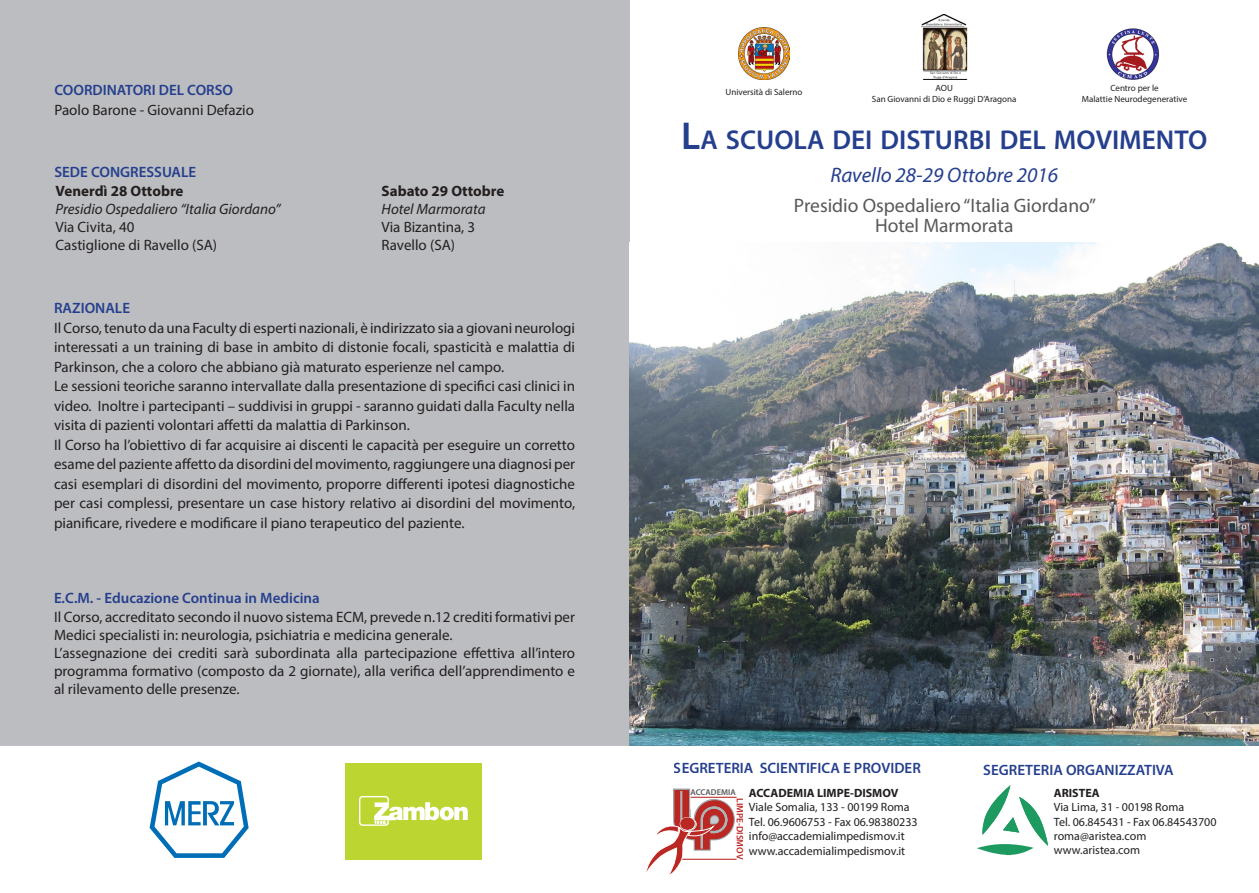
<style>
.page{position:relative;width:1259px;height:893px;background:#fff}
.page>*{position:absolute;margin:0;border:0;box-sizing:border-box;transform-origin:0 0}
.t1{font:600 27.3px "Myriad Pro";color:#253f8e}
.t2{font:italic 21px "Myriad Pro";color:#253f8e}
.t3{font:19.5px "Myriad Pro";color:#57585a}
.t4{font:15px/19.5px "Myriad Pro";color:#231f20;text-align:justify}
.t5{font:600 15px "Myriad Pro";color:#253f8e}
.t6{font:italic 15px "Myriad Pro";color:#231f20}
.t7{font:700 15px "Myriad Pro";color:#231f20}
.t8{font:12px "Myriad Pro";color:#231f20}
.t9{font:700 12px "Myriad Pro";color:#231f20}
.t10{font:600 9.3px "Myriad Pro";color:#bb2824}
.t11{font:9px "Myriad Pro";color:#231f20}
.t12{font:600 8.4px "Myriad Pro";color:#57585a}
.s1{font-size:39px}
</style>
<div class="page">
<div style="left:0;top:0;width:629px;height:746px;background:#bcbdc0"></div>
<img style="left:629px;top:242px;width:630px;height:504px">
<img style="left:738px;top:28px;width:52px;height:52px">
<img style="left:921px;top:15px;width:46px;height:65px">
<img style="left:1106px;top:29px;width:53px;height:51px">
<svg style="left:977px;top:785px;width:71px;height:70px"></svg>
<hr style="left:681px;top:859px;width:55px;height:1px;background:#bb2824">
<svg style="left:646px;top:789px;width:89px;height:86px"></svg>
<hr style="left:691px;top:797px;width:45px;height:1px;background:#bb2824">
<svg style="left:150px;top:761px;width:99px;height:97px"></svg>
<div style="left:345px;top:763px;width:137px;height:96px;background:#bcd531"></div>
<svg style="left:359px;top:796px;width:109px;height:30px"></svg>
<p class="t5" style="left:54px;top:80px;width:180px">COORDINATORI DEL CORSO</p>
<p class="t4" style="left:54px;top:99px;width:201px">Paolo Barone - Giovanni Defazio</p>
<p class="t5" style="left:54px;top:162px;width:143px">SEDE CONGRESSUALE</p>
<p class="t7" style="left:56px;top:181px;width:129px">Venerdì 28 Ottobre</p>
<p class="t6" style="left:56px;top:199px;width:226px">Presidio Ospedaliero “Italia Giordano”</p>
<p class="t4" style="left:56px;top:216px;width:80px">Via Civita, 40</p>
<p class="t4" style="left:56px;top:234px;width:163px">Castiglione di Ravello (SA)</p>
<p class="t7" style="left:381px;top:181px;width:124px">Sabato 29 Ottobre</p>
<p class="t6" style="left:381px;top:199px;width:105px">Hotel Marmorata</p>
<p class="t4" style="left:381px;top:216px;width:95px">Via Bizantina, 3</p>
<p class="t4" style="left:381px;top:234px;width:75px">Ravello (SA)</p>
<p class="t5" style="left:54px;top:298px;width:78px">RAZIONALE</p>
<p class="t4" style="left:54px;top:317px;width:522px">Il Corso, tenuto da una Faculty di esperti nazionali, è indirizzato sia a giovani neurologi interessati a un training di base in ambito di distonie focali, spasticità e malattia di Parkinson, che a coloro che abbiano già maturato esperienze nel campo.</p>
<p class="t4" style="left:54px;top:376px;width:522px">Le sessioni teoriche saranno intervallate dalla presentazione di specifici casi clinici in video. Inoltre i partecipanti – suddivisi in gruppi - saranno guidati dalla Faculty nella visita di pazienti volontari affetti da malattia di Parkinson.</p>
<p class="t4" style="left:54px;top:434px;width:522px">Il Corso ha l’obiettivo di far acquisire ai discenti le capacità per eseguire un corretto esame del paziente affetto da disordini del movimento, raggiungere una diagnosi per casi esemplari di disordini del movimento, proporre differenti ipotesi diagnostiche per casi complessi, presentare un case history relativo ai disordini del movimento, pianificare, rivedere e modificare il piano terapeutico del paziente.</p>
<p class="t5" style="left:54px;top:588px;width:267px">E.C.M. - Educazione Continua in Medicina</p>
<p class="t4" style="left:54px;top:608px;width:522px;line-height:18px">Il Corso, accreditato secondo il nuovo sistema ECM, prevede n.12 crediti formativi per<br>Medici specialisti in: neurologia, psichiatria e medicina generale.</p>
<p class="t4" style="left:54px;top:644px;width:522px;line-height:18px">L’assegnazione dei crediti sarà subordinata alla partecipazione effettiva all’intero programma formativo (composto da 2 giornate), alla verifica dell’apprendimento e al rilevamento delle presenze.</p>
<p class="t11" style="left:725px;top:86px;width:78px">Università di Salerno</p>
<p class="t11" style="left:1110px;top:82px;width:50px">Centro per le</p>
<p class="t11" style="left:1082px;top:93px;width:107px">Malattie Neurodegenerative</p>
<p class="t11" style="left:935px;top:82px;width:19px">AOU</p>
<p class="t11" style="left:872px;top:93px;width:146px">San Giovanni di Dio e Ruggi D’Aragona</p>
<p class="t1" style="left:681px;top:123px;width:527px"><span class="s1">L</span>A SCUOLA DEI DISTURBI DEL MOVIMENTO</p>
<p class="t2" style="left:830px;top:162px;width:229px">Ravello 28-29 Ottobre 2016</p>
<p class="t3" style="left:794px;top:194px;width:304px">Presidio Ospedaliero “Italia Giordano”</p>
<p class="t3" style="left:875px;top:213px;width:140px">Hotel Marmorata</p>
<p class="t5" style="left:674px;top:758px;width:248px">SEGRETERIA SCIENTIFICA E PROVIDER</p>
<p class="t5" style="left:983px;top:760px;width:192px">SEGRETERIA ORGANIZZATIVA</p>
<p class="t12" style="left:690px;top:787px;width:47px">ACCADEMIA</p>
<p class="t10" style="left:745px;top:798px;width:63px;rotate:90deg">LIMPE-DISMOV</p>
<p class="t9" style="left:1054px;top:785px;width:47px">ARISTEA</p>
<p class="t8" style="left:1054px;top:800px;width:132px">Via Lima, 31 - 00198 Roma</p>
<p class="t8" style="left:1054px;top:814px;width:164px">Tel. 06.845431 - Fax 06.84543700</p>
<p class="t8" style="left:1054px;top:828px;width:94px">roma@aristea.com</p>
<p class="t8" style="left:1054px;top:843px;width:88px">www.aristea.com</p>
<p class="t9" style="left:749px;top:785px;width:151px">ACCADEMIA LIMPE-DISMOV</p>
<p class="t8" style="left:749px;top:800px;width:162px">Viale Somalia, 133 - 00199 Roma</p>
<p class="t8" style="left:749px;top:814px;width:170px">Tel. 06.9606753 - Fax 06.98380233</p>
<p class="t8" style="left:749px;top:829px;width:157px">info@accademialimpedismov.it</p>
<p class="t8" style="left:749px;top:843px;width:158px">www.accademialimpedismov.it</p>
</div>
